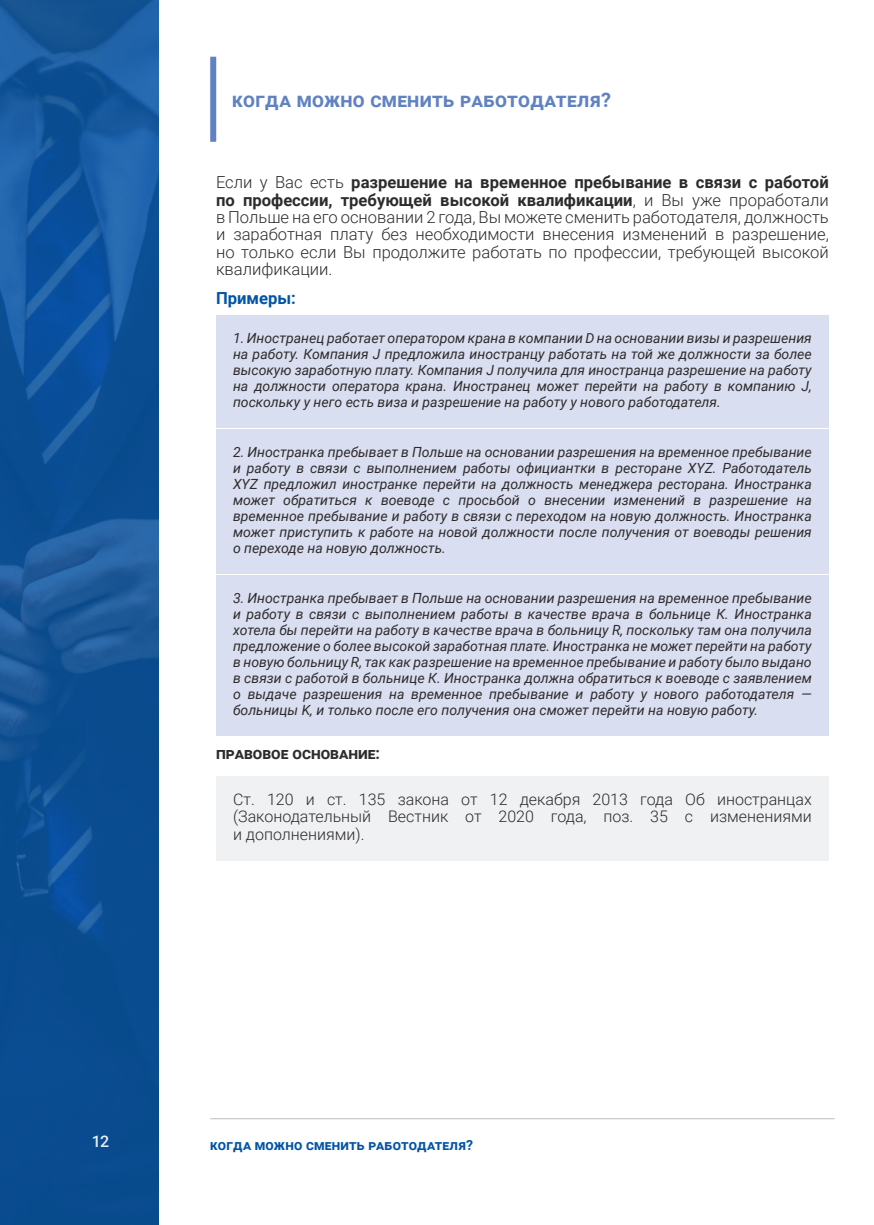
<style>
.page{position:relative;width:874px;height:1225px;background:#fff}
.page>*{position:absolute;margin:0;border:0;box-sizing:border-box;transform-origin:0 0}
.tytuł_głowny_granat{font:700 20px "Roboto";letter-spacing:.015em;color:#6182c1}
.txt_main{font:300 16.6px/17.4px "Roboto";color:#2e2b2c;text-align:justify}
.txt_main-2{font:700 16.6px "Roboto";color:#0154a6}
.wciecie-akapit{font:300 16px/17.4px "Roboto";color:#2e2b2c;text-align:justify}
.checklist{font:700 16px "Roboto";color:#2e2b2c}
.t1{font:500 16px "Roboto";color:#fff}
.wciecie_kursywa{font:italic 14px/16px "Roboto";color:#2e2b2c;text-align:justify}
.podpis_granat{font:700 14px "Roboto";letter-spacing:.01em;color:#0154a6}
.s1{font-weight:700}
</style>
<div class="page">
<hr style="left:210px;top:1118px;width:624px;height:1px;background:#bcbdc0">
<img style="left:0;top:0;width:158px;height:1225px">
<div style="left:210px;top:57px;width:6px;height:85px;background:#6182c1"></div>
<div style="left:216px;top:315px;width:612px;height:112px;background:#d9def0"></div>
<div style="left:216px;top:429px;width:612px;height:144px;background:#d9def0"></div>
<div style="left:216px;top:575px;width:612px;height:160px;background:#d9def0"></div>
<div style="left:216px;top:776px;width:612px;height:85px;background:#f0f1f2"></div>
<p class="tytuł_głowny_granat" style="left:232px;top:86px;width:380px">когда можно сменить работодателя?</p>
<p class="txt_main" style="left:216px;top:173px;width:614px">Если у Вас есть <span class="s1">разрешение на временное пребывание в связи с работой по профессии, требующей высокой квалификации</span>, и Вы уже проработали в Польше на его основании 2 года, Вы можете сменить работодателя, должность и заработная плату без необходимости внесения изменений в разрешение, но только если Вы продолжите работать по профессии, требующей высокой квалификации.</p>
<p class="txt_main-2" style="left:216px;top:286px;width:81px">Примеры:</p>
<p class="wciecie_kursywa" style="left:233px;top:329px;width:580px">1. Иностранец работает оператором крана в компании D на основании визы и разрешения на работу. Компания J предложила иностранцу работать на той же должности за более высокую заработную плату. Компания J получила для иностранца разрешение на работу на должности оператора крана. Иностранец может перейти на работу в компанию J, поскольку у него есть виза и разрешение на работу у нового работодателя.</p>
<p class="wciecie_kursywa" style="left:233px;top:443px;width:580px">2. Иностранка пребывает в Польше на основании разрешения на временное пребывание и работу в связи с выполнением работы официантки в ресторане XYZ. Работодатель XYZ предложил иностранке перейти на должность менеджера ресторана. Иностранка может обратиться к воеводе с просьбой о внесении изменений в разрешение на временное пребывание и работу в связи с переходом на новую должность. Иностранка может приступить к работе на новой должности после получения от воеводы решения о переходе на новую должность.</p>
<p class="wciecie_kursywa" style="left:233px;top:589px;width:580px">3. Иностранка пребывает в Польше на основании разрешения на временное пребывание и работу в связи с выполнением работы в качестве врача в больнице К. Иностранка хотела бы перейти на работу в качестве врача в больницу R, поскольку там она получила предложение о более высокой заработная плате. Иностранка не может перейти на работу в новую больницу R, так как разрешение на временное пребывание и работу было выдано в связи с работой в больнице К. Иностранка должна обратиться к воеводе с заявлением о выдаче разрешения на временное пребывание и работу у нового работодателя — больницы K, и только после его получения она сможет перейти на новую работу.</p>
<p class="checklist" style="left:216px;top:742px;width:165px">Правовое основание:</p>
<p class="wciecie-akapit" style="left:233px;top:790px;width:580px">Ст. 120 и ст. 135 закона от 12 декабря 2013 года Об иностранцах (Законодательный Вестник от 2020 года, поз. 35 с изменениями и дополнениями).</p>
<p class="t1" style="left:91px;top:1129px;width:20px">12</p>
<p class="podpis_granat" style="left:210px;top:1135px;width:264px">когда можно сменить работодателя?</p>
</div>
